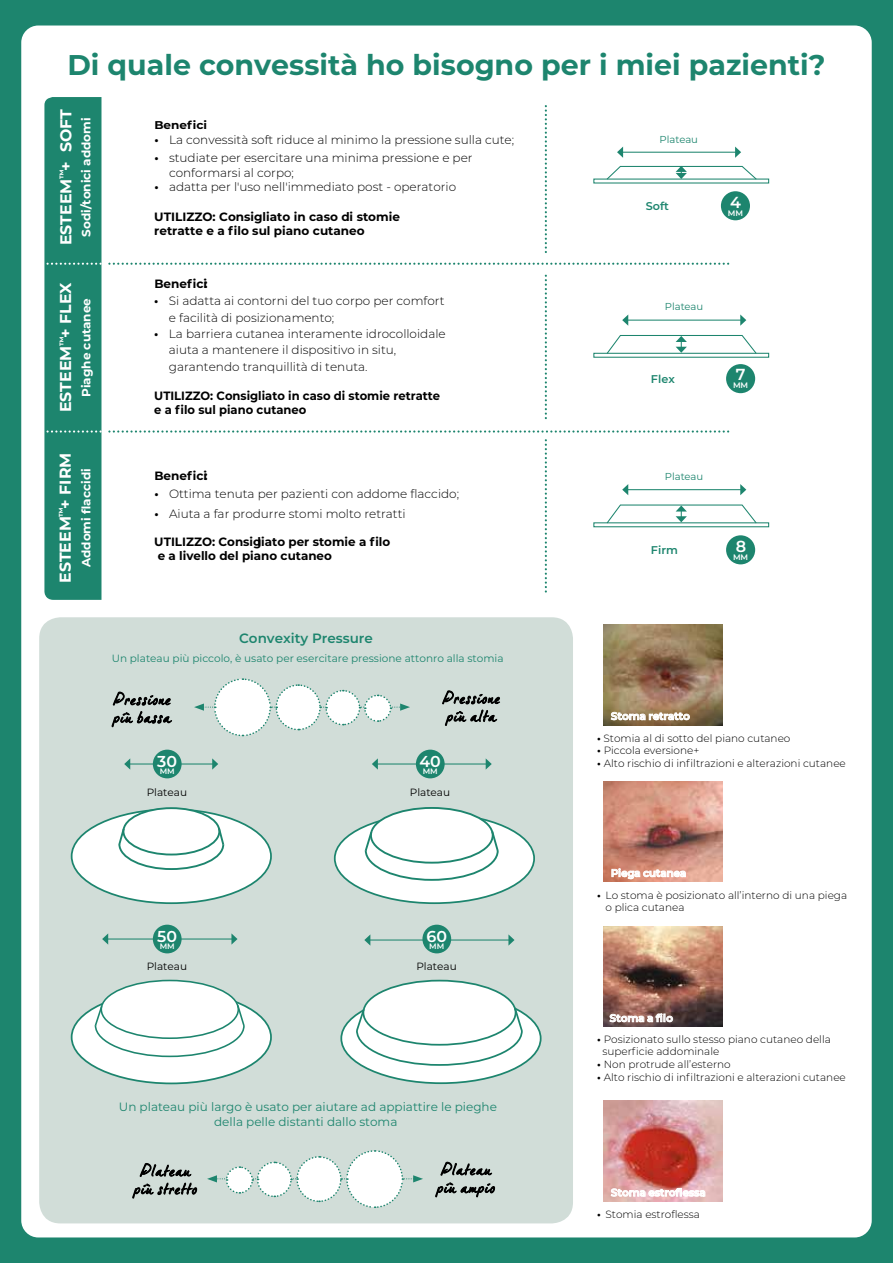
<style>
.page{position:relative;width:893px;height:1263px;background:#1d856e}
.page>*{position:absolute;margin:0;border:0;box-sizing:border-box;transform-origin:0 0}
.t1{font:700 28.5px "Montserrat";color:#1d856e}
.t2{font:600 16.05px "Montserrat";color:#fff}
.t3{font:700 15.75px "Montserrat";color:#fff}
.t4{font:600 15.75px "Montserrat";color:#fff}
.t5{font:600 13.5px "Montserrat";color:#1d856e}
.t6{font:300 12px/16.4px "Montserrat";color:#000}
.t7{font:700 12px/14.4px "Montserrat";color:#000}
.t8{font:12px/14.4px "Montserrat";color:#1d856e;text-align:center}
.t9{font:700 12px/14.4px "Montserrat";color:#000;scale:.96 1}
.t10{font:700 12px "Montserrat";color:#fff}
.t11{font:600 11.25px "Montserrat";color:#1d856e}
.t12{font:700 11.25px "Montserrat";color:#000;scale:1.07 1}
.t13{font:300 10.5px/12.6px "Montserrat";color:#000}
.t14{font:10.5px "Montserrat";color:#1d856e}
.t15{font:600 10.5px "Montserrat";letter-spacing:-.01em;color:#fff}
.t16{font:10.5px "Montserrat";color:#000}
.t17{font:10.05px "Montserrat";color:#1d856e}
.t18{font:600 7.95px "Montserrat";color:#fff}
.s1{font-weight:700}
</style>
<div class="page">
<div style="left:21px;top:26px;width:851px;height:1211px;background:#fff;border-radius:17px"></div>
<svg style="left:109px;top:430px;width:621px;height:3px"></svg>
<svg style="left:109px;top:263px;width:621px;height:2px"></svg>
<div style="left:44px;top:97px;width:57px;height:503px;background:#1d856e"></div>
<svg style="left:545px;top:106px;width:2px;height:146px"></svg>
<svg style="left:545px;top:276px;width:2px;height:144px"></svg>
<svg style="left:545px;top:440px;width:2px;height:152px"></svg>
<div style="left:726px;top:364px;width:29px;height:29px;background:#1d856e;border-radius:50%"></div>
<div style="left:593px;top:353px;width:176px;height:5px;border:1px solid #1d856e"></div>
<svg style="left:606px;top:335px;width:152px;height:20px"></svg>
<hr style="left:627px;top:320px;width:114px;height:1px;background:#1d856e">
<svg style="left:740px;top:314px;width:6px;height:12px"></svg>
<svg style="left:622px;top:315px;width:6px;height:11px"></svg>
<div style="left:726px;top:535px;width:29px;height:29px;background:#1d856e;border-radius:50%"></div>
<div style="left:593px;top:522px;width:176px;height:5px;border:1px solid #1d856e"></div>
<svg style="left:606px;top:504px;width:152px;height:20px"></svg>
<hr style="left:627px;top:489px;width:114px;height:1px;background:#1d856e">
<svg style="left:740px;top:484px;width:6px;height:11px"></svg>
<svg style="left:622px;top:484px;width:6px;height:11px"></svg>
<div style="left:721px;top:191px;width:29px;height:29px;background:#1d856e;border-radius:50%"></div>
<svg style="left:605px;top:165px;width:153px;height:15px"></svg>
<hr style="left:622px;top:152px;width:114px;height:1px;background:#1d856e">
<svg style="left:735px;top:147px;width:6px;height:11px"></svg>
<svg style="left:617px;top:147px;width:6px;height:11px"></svg>
<img style="left:604px;top:625px;width:119px;height:100px">
<svg style="left:611px;top:712px;width:79px;height:8px"></svg>
<img style="left:604px;top:926px;width:119px;height:101px">
<svg style="left:610px;top:1013px;width:63px;height:9px"></svg>
<img style="left:604px;top:781px;width:119px;height:101px">
<svg style="left:612px;top:868px;width:74px;height:11px"></svg>
<img style="left:604px;top:1101px;width:119px;height:100px">
<svg style="left:611px;top:1188px;width:94px;height:8px"></svg>
<div style="left:39px;top:617px;width:534px;height:606px;background:#d1ddd8;border-radius:21px"></div>
<svg style="left:194px;top:678px;width:216px;height:59px"></svg>
<svg style="left:207px;top:1150px;width:216px;height:58px"></svg>
<hr style="left:370px;top:939px;width:139px;height:1px;background:#1d856e">
<svg style="left:364px;top:935px;width:6px;height:10px"></svg>
<svg style="left:508px;top:934px;width:6px;height:12px"></svg>
<div style="left:422px;top:925px;width:29px;height:28px;background:#1d856e;border-radius:50%"></div>
<div style="left:341px;top:994px;width:200px;height:89px;background:#fff;border-radius:50%"></div>
<div style="left:363px;top:980px;width:153px;height:65px;background:#fff;border-radius:50%"></div>
<svg style="left:355px;top:1006px;width:169px;height:61px"></svg>
<hr style="left:107px;top:938px;width:125px;height:1px;background:#1d856e">
<svg style="left:102px;top:933px;width:6px;height:12px"></svg>
<svg style="left:231px;top:933px;width:6px;height:12px"></svg>
<div style="left:72px;top:991px;width:199px;height:92px;background:#fff;border-radius:50%"></div>
<div style="left:101px;top:980px;width:137px;height:58px;background:#fff;border-radius:50%"></div>
<svg style="left:93px;top:1003px;width:153px;height:55px"></svg>
<div style="left:153px;top:925px;width:29px;height:28px;background:#1d856e;border-radius:50%"></div>
<hr style="left:129px;top:763px;width:84px;height:1px;background:#1d856e">
<svg style="left:124px;top:758px;width:6px;height:12px"></svg>
<svg style="left:212px;top:758px;width:6px;height:12px"></svg>
<div style="left:72px;top:809px;width:199px;height:94px;background:#fff;border-radius:50%"></div>
<div style="left:122px;top:807px;width:98px;height:48px;border:2px solid #1d856e;border-radius:50%"></div>
<svg style="left:118px;top:826px;width:107px;height:44px"></svg>
<div style="left:153px;top:750px;width:29px;height:28px;background:#1d856e;border-radius:50%"></div>
<hr style="left:377px;top:763px;width:109px;height:1px;background:#1d856e">
<svg style="left:372px;top:758px;width:6px;height:12px"></svg>
<svg style="left:486px;top:759px;width:6px;height:11px"></svg>
<div style="left:335px;top:814px;width:199px;height:89px;background:#fff;border-radius:50%"></div>
<div style="left:371px;top:808px;width:122px;height:55px;background:#fff;border-radius:50%"></div>
<svg style="left:364px;top:829px;width:135px;height:52px"></svg>
<div style="left:416px;top:750px;width:29px;height:28px;background:#1d856e;border-radius:50%"></div>
<svg style="left:442px;top:690px;width:58px;height:36px"></svg>
<svg style="left:112px;top:691px;width:60px;height:36px"></svg>
<svg style="left:440px;top:1161px;width:52px;height:15px"></svg>
<svg style="left:435px;top:1182px;width:60px;height:15px"></svg>
<svg style="left:140px;top:1163px;width:51px;height:14px"></svg>
<svg style="left:132px;top:1183px;width:65px;height:15px"></svg>
<h1 class="t1" style="left:67px;top:44px;width:760px">Di quale convessità ho bisogno per i miei pazienti?</h1>
<h3 class="t3" style="left:54px;top:245px;width:138px;rotate:-90deg">ESTEEM<sup>™</sup>+ SOFT</h3>
<p class="t10" style="left:78px;top:237px;width:121px;rotate:-90deg">Sodi/tonici addomi</p>
<p class="t12" style="left:154px;top:116px;width:51px">Benefici</p>
<p class="t6" style="left:154px;top:131px;width:361px"><span class="s1">•</span> La convessità soft riduce al minimo la pressione sulla cute;</p>
<p class="t6" style="left:169px;top:150px;width:305px;line-height:14.4px;text-indent:-15px"><span class="s1">•</span> studiate per esercitare una minima pressione e per conformarsi al corpo;</p>
<p class="t6" style="left:154px;top:178px;width:303px"><span class="s1">•</span> adatta per l'uso nell'immediato post - operatorio</p>
<p class="t7" style="left:154px;top:209px;width:247px">UTILIZZO: Consigliato in caso di stomie retratte e a filo sul piano cutaneo</p>
<h3 class="t3" style="left:54px;top:412px;width:131px;rotate:-90deg">ESTEEM<sup>™</sup>+ FLEX</h3>
<p class="t10" style="left:78px;top:397px;width:100px;rotate:-90deg">Piaghe cutanee</p>
<p class="t7" style="left:154px;top:276px;width:55px">Benefici:</p>
<p class="t6" style="left:169px;top:293px;width:277px;text-indent:-15px"><span class="s1">•</span> Si adatta ai contorni del tuo corpo per comfort e facilità di posizionamento;</p>
<p class="t6" style="left:169px;top:325px;width:278px;text-indent:-15px"><span class="s1">•</span> La barriera cutanea interamente idrocolloidale aiuta a mantenere il dispositivo in situ, garantendo tranquillità di tenuta.</p>
<p class="t9" style="left:154px;top:387px;width:299px">UTILIZZO: Consigliato in caso di stomie retratte e a filo sul piano cutaneo</p>
<p class="t17" style="left:660px;top:132px;width:40px">Plateau</p>
<p class="t11" style="left:646px;top:198px;width:25px">Soft</p>
<h2 class="t2" style="left:730px;top:191px;width:12px">4</h2>
<p class="t18" style="left:728px;top:207px;width:17px">MM</p>
<p class="t17" style="left:665px;top:300px;width:40px">Plateau</p>
<p class="t11" style="left:651px;top:371px;width:25px">Flex</p>
<h2 class="t2" style="left:736px;top:363px;width:11px">7</h2>
<p class="t18" style="left:733px;top:380px;width:17px">MM</p>
<h3 class="t3" style="left:54px;top:583px;width:132px;rotate:-90deg">ESTEEM<sup>™</sup>+ FIRM</h3>
<p class="t10" style="left:78px;top:567px;width:100px;rotate:-90deg">Addomi flaccidi</p>
<p class="t7" style="left:154px;top:468px;width:55px">Benefici:</p>
<p class="t17" style="left:665px;top:469px;width:40px">Plateau</p>
<p class="t6" style="left:154px;top:485px;width:306px"><span class="s1">•</span> Ottima tenuta per pazienti con addome flaccido;</p>
<p class="t6" style="left:154px;top:505px;width:253px"><span class="s1">•</span> Aiuta a far produrre stomi molto retratti</p>
<p class="t7" style="left:154px;top:534px;width:237px">UTILIZZO: Consigliato per stomie a filo e a livello del piano cutaneo</p>
<p class="t11" style="left:651px;top:542px;width:28px">Firm</p>
<h2 class="t2" style="left:736px;top:535px;width:12px">8</h2>
<p class="t18" style="left:733px;top:551px;width:17px">MM</p>
<p class="t5" style="left:239px;top:628px;width:135px">Convexity Pressure</p>
<p class="t14" style="left:112px;top:651px;width:393px">Un plateau più piccolo, è usato per esercitare pressione attonro alla stomia</p>
<h3 class="t4" style="left:157px;top:750px;width:21px">30</h3>
<p class="t18" style="left:160px;top:766px;width:17px">MM</p>
<p class="t16" style="left:147px;top:785px;width:42px">Plateau</p>
<h3 class="t4" style="left:420px;top:750px;width:23px">40</h3>
<p class="t18" style="left:423px;top:766px;width:17px">MM</p>
<p class="t16" style="left:410px;top:785px;width:42px">Plateau</p>
<p class="t15" style="left:611px;top:708px;width:80px">Stoma retratto</p>
<p class="t13" style="left:597px;top:731px;width:195px"><span class="s1">•</span> Stomia al di sotto del piano cutaneo</p>
<p class="t13" style="left:597px;top:744px;width:104px"><span class="s1">•</span> Piccola eversione+</p>
<p class="t13" style="left:597px;top:757px;width:250px"><span class="s1">•</span> Alto rischio di infiltrazioni e alterazioni cutanee</p>
<h3 class="t4" style="left:157px;top:925px;width:21px">50</h3>
<p class="t18" style="left:160px;top:941px;width:17px">MM</p>
<p class="t16" style="left:147px;top:959px;width:42px">Plateau</p>
<h3 class="t4" style="left:427px;top:925px;width:22px">60</h3>
<p class="t18" style="left:429px;top:941px;width:17px">MM</p>
<p class="t16" style="left:416px;top:959px;width:42px">Plateau</p>
<p class="t8" style="left:119px;top:1099px;width:380px">Un plateau più largo è usato per aiutare ad appiattire le pieghe della pelle distanti dallo stoma</p>
<p class="t15" style="left:611px;top:865px;width:77px">Piega cutanea</p>
<p class="t13" style="left:605px;top:888px;width:243px;text-indent:-9px"><span class="s1">•</span> Lo stoma è posizionato all’interno di una piega o plica cutanea</p>
<p class="t15" style="left:610px;top:1010px;width:65px">Stoma a filo</p>
<p class="t13" style="left:602px;top:1032px;width:230px;text-indent:-5px"><span class="s1">•</span> Posizionato sullo stesso piano cutaneo della superficie addominale</p>
<p class="t13" style="left:597px;top:1058px;width:135px"><span class="s1">•</span> Non protrude all’esterno</p>
<p class="t13" style="left:597px;top:1070px;width:250px"><span class="s1">•</span> Alto rischio di infiltrazioni e alterazioni cutanee</p>
<p class="t13" style="left:597px;top:1208px;width:105px"><span class="s1">•</span> Stomia estroflessa</p>
</div>
